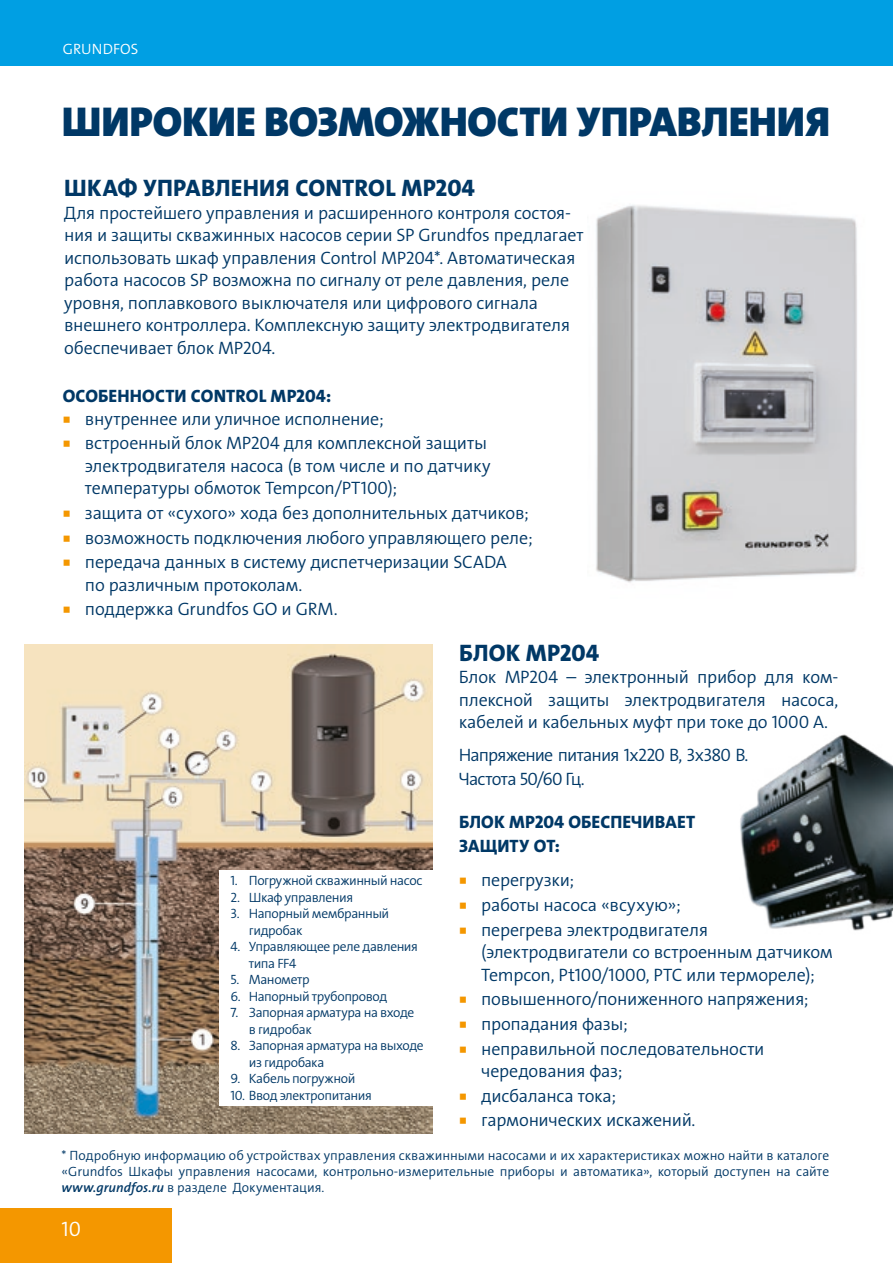
<style>
.page{position:relative;width:893px;height:1263px;background:#fff}
.page>*{position:absolute;margin:0;border:0;box-sizing:border-box;transform-origin:0 0}
.t1{font:42px "Grundfos The Sans V2 OT 9 BL";letter-spacing:-.005em;color:#003866}
.t2{font:24px "Grundfos The Sans V2 OT 8 XB";letter-spacing:.005em;color:#003866}
.t3{font:21px "Grundfos The Sans V2 OT 4 SL";color:#fff}
.t4{font:18px/22.5px "Grundfos The Sans V2 OT 4 SL";letter-spacing:-.015em;color:#003866}
.t5{font:18px/24px "Grundfos The Sans V2 OT 8 XB";letter-spacing:.005em;color:#003866}
.t6{font:18px/24px "Grundfos The Sans V2 OT 4 SL";letter-spacing:-.045em;color:#003866}
.t7{font:15px "Grundfos The Sans V2 OT 4 SL";color:#fff}
.t8{font:13.5px/16.5px "Grundfos The Sans V2 OT 4 SL";letter-spacing:-.03em;color:#003866}
.s1{font-family:"Minion Pro";font-size:21px;color:#f49700}
.s2{font-family:"Grundfos The Sans V2 OT 6 SB Italic"}
</style>
<div class="page">
<div style="left:0;top:0;width:893px;height:65px;background:#009fe3"></div>
<div style="left:0;top:1209px;width:171px;height:54px;background:#f49700"></div>
<img style="left:24px;top:644px;width:409px;height:489px">
<img style="left:596px;top:205px;width:261px;height:378px">
<div style="left:220px;top:870px;width:220px;height:236px;background:#fff"></div>
<img style="left:740px;top:734px;width:153px;height:197px">
<p class="t7" style="left:63px;top:40px;width:77px">GRUNDFOS</p>
<h1 class="t1" style="left:62px;top:95px;width:770px">ШИРОКИЕ ВОЗМОЖНОСТИ УПРАВЛЕНИЯ</h1>
<h2 class="t2" style="left:64px;top:173px;width:412px">ШКАФ УПРАВЛЕНИЯ CONTROL MP204</h2>
<p class="t4" style="left:64px;top:202px;width:521px">Для простейшего управления и расширенного контроля состоя&shy;ния и защиты скважинных насосов серии SP Grundfos предлагает использовать шкаф управления Control MP204*. Автоматическая работа насосов SP возможна по сигналу от реле давления, реле уровня, поплавкового выключателя или цифрового сигнала внешнего контроллера. Комплексную защиту электродвигателя обеспечивает блок МР204.</p>
<p class="t5" style="left:63px;top:384px;width:270px">ОСОБЕННОСТИ CONTROL MP204:</p>
<p class="t4" style="left:63px;top:408px;width:323px"><span class="s1">■</span> внутреннее или уличное исполнение;</p>
<p class="t4" style="left:85px;top:432px;width:407px;text-indent:-22px"><span class="s1">■</span> встроенный блок МР204 для комплексной защиты электродвигателя насоса (в том числе и по датчику температуры обмоток Tempcon/PT100);</p>
<p class="t4" style="left:63px;top:502px;width:468px"><span class="s1">■</span> защита от «сухого» хода без дополнительных датчиков;</p>
<p class="t4" style="left:63px;top:526px;width:472px"><span class="s1">■</span> возможность подключения любого управляющего реле;</p>
<p class="t4" style="left:85px;top:551px;width:423px;text-indent:-22px"><span class="s1">■</span> передача данных в систему диспетчеризации SCADA по различным протоколам.</p>
<p class="t4" style="left:63px;top:598px;width:277px"><span class="s1">■</span> поддержка Grundfos GO и GRM.</p>
<p class="t8" style="left:231px;top:872px;width:193px">1. Погружной скважинный насос</p>
<p class="t8" style="left:231px;top:889px;width:124px">2. Шкаф управления</p>
<p class="t8" style="left:249px;top:905px;width:142px;text-indent:-18px">3. Напорный мембранный гидробак</p>
<p class="t8" style="left:249px;top:938px;width:171px;text-indent:-18px">4. Управляющее реле давления типа FF4</p>
<p class="t8" style="left:231px;top:971px;width:81px">5. Манометр</p>
<p class="t8" style="left:231px;top:988px;width:158px">6. Напорный трубопровод</p>
<p class="t8" style="left:249px;top:1004px;width:167px;text-indent:-18px">7. Запорная арматура на входе в гидробак</p>
<p class="t8" style="left:249px;top:1037px;width:176px;text-indent:-18px">8. Запорная арматура на выходе из гидробака</p>
<p class="t8" style="left:231px;top:1070px;width:126px">9. Кабель погружной</p>
<p class="t8" style="left:231px;top:1087px;width:143px">10. Ввод электропитания</p>
<h2 class="t2" style="left:459px;top:637px;width:142px">БЛОК МР204</h2>
<p class="t4" style="left:459px;top:666px;width:381px;text-align:justify">Блок МР204 – электронный прибор для ком&shy;плексной защиты электродвигателя насоса, кабелей и кабельных муфт при токе до 1000 А.</p>
<p class="t6" style="left:459px;top:743px;width:291px">Напряжение питания 1х220 В, 3х380 В.<br>Частота 50/60 Гц.</p>
<p class="t5" style="left:459px;top:810px;width:238px">БЛОК МР204 ОБЕСПЕЧИВАЕТ<br>ЗАЩИТУ ОТ:</p>
<p class="t4" style="left:459px;top:869px;width:117px"><span class="s1">■</span> перегрузки;</p>
<p class="t4" style="left:459px;top:894px;width:224px"><span class="s1">■</span> работы насоса «всухую»;</p>
<p class="t4" style="left:481px;top:918px;width:353px;text-indent:-22px"><span class="s1">■</span> перегрева электродвигателя (электродвигатели со встроенным датчиком<br>Tempcon, Pt100/1000, PTC или термореле);</p>
<p class="t4" style="left:459px;top:988px;width:351px"><span class="s1">■</span> повышенного/пониженного напряжения;</p>
<p class="t4" style="left:459px;top:1013px;width:170px"><span class="s1">■</span> пропадания фазы;</p>
<p class="t4" style="left:481px;top:1037px;width:285px;text-indent:-22px"><span class="s1">■</span> неправильной последовательности чередования фаз;</p>
<p class="t4" style="left:459px;top:1084px;width:159px"><span class="s1">■</span> дисбаланса тока;</p>
<p class="t4" style="left:459px;top:1109px;width:238px"><span class="s1">■</span> гармонических искажений.</p>
<p class="t8" style="left:61px;top:1147px;width:769px;text-align:justify">* Подробную информацию об устройствах управления скважинными насосами и их характеристиках можно найти в каталоге «Grundfos Шкафы управления насосами, контрольно-измерительные приборы и автоматика», который доступен на сайте <span class="s2">www.grundfos.ru</span> в разделе Документация.</p>
<p class="t3" style="left:62px;top:1215px;width:21px">10</p>
</div>
